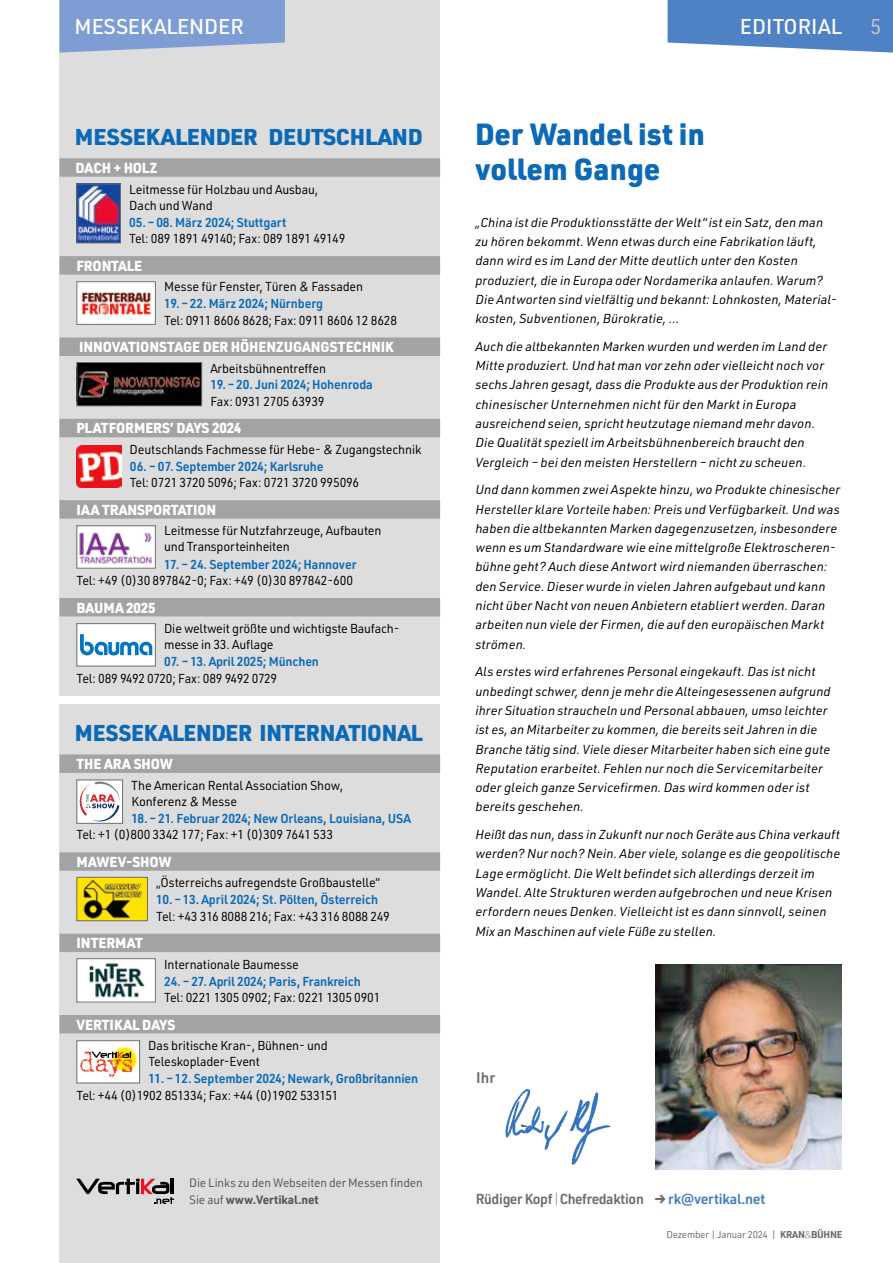
<style>
.page{position:relative;width:893px;height:1263px;background:#fff}
.page>*{position:absolute;margin:0;border:0;box-sizing:border-box;transform-origin:0 0}
.t1{font:900 30px/34.2px "URWDIN";color:#0b69b7}
.t2{font:900 22.5px "URWDIN";letter-spacing:-.01em;color:#0b69b7}
.t3{font:500 21px "URWDIN";color:#fff}
.t4{font:21px "URWDIN";color:#c6c6c7}
.t5{font:600 15px "URWDIN";color:#6d6c6c}
.t6{font:900 14.25px "URWDIN";letter-spacing:-.01em;color:#fff}
.t7{font:600 14.25px "URWDIN";letter-spacing:-.02em;color:#6d6c6c}
.t8{font:italic 12.75px/19.4px "URWDIN";letter-spacing:.01em;color:#000}
.t9{font:12.75px/16.5px "URWDIN";letter-spacing:-.01em;color:#000}
.t10{font:600 12.75px "URWDIN";letter-spacing:-.01em;color:#0b69b7}
.t11{font:12.75px "URWDIN";letter-spacing:-.03em;color:#000}
.t12{font:12px/17.1px "URWDIN";letter-spacing:-.01em;color:#575654}
.t13{font:9.75px "URWDIN";letter-spacing:-.025em;color:#6d6c6c}
.s1{font-weight:700}
.s2{font-weight:200}
.s3{font-weight:900}
.s4{color:#437bc1}
</style>
<div class="page">
<div style="left:60px;top:704px;width:380px;height:559px;background:#ddd"></div>
<div style="left:60px;top:754px;width:380px;height:19px;background:#a3a3a3"></div>
<div style="left:60px;top:852px;width:380px;height:19px;background:#a3a3a3"></div>
<div style="left:60px;top:934px;width:380px;height:18px;background:#a3a3a3"></div>
<div style="left:60px;top:1015px;width:380px;height:18px;background:#a3a3a3"></div>
<div style="left:77px;top:780px;width:46px;height:43px;background:#fff"></div>
<svg style="left:79px;top:782px;width:41px;height:40px"></svg>
<div style="left:77px;top:780px;width:46px;height:44px;border:1px solid #6d6c6c"></div>
<img style="left:79px;top:879px;width:67px;height:40px">
<div style="left:77px;top:877px;width:71px;height:44px;border:1px solid #6d6c6c"></div>
<img style="left:79px;top:960px;width:75px;height:40px">
<div style="left:77px;top:958px;width:79px;height:44px;border:1px solid #6d6c6c"></div>
<div style="left:77px;top:1041px;width:63px;height:42px;background:#fff"></div>
<img style="left:112px;top:1046px;width:26px;height:24px">
<svg style="left:80px;top:1052px;width:52px;height:25px"></svg>
<div style="left:77px;top:1040px;width:63px;height:43px;border:1px solid #6d6c6c"></div>
<div style="left:60px;top:0;width:380px;height:695px;background:#ddd"></div>
<div style="left:60px;top:158px;width:380px;height:19px;background:#a3a3a3"></div>
<div style="left:60px;top:256px;width:380px;height:19px;background:#a3a3a3"></div>
<div style="left:60px;top:337px;width:380px;height:19px;background:#a3a3a3"></div>
<div style="left:60px;top:419px;width:380px;height:18px;background:#a3a3a3"></div>
<div style="left:60px;top:500px;width:380px;height:19px;background:#a3a3a3"></div>
<div style="left:60px;top:598px;width:380px;height:18px;background:#a3a3a3"></div>
<img style="left:79px;top:186px;width:40px;height:55px">
<div style="left:77px;top:184px;width:44px;height:59px;border:1px solid #6d6c6c"></div>
<img style="left:79px;top:283px;width:75px;height:40px">
<div style="left:77px;top:281px;width:79px;height:44px;border:1px solid #6d6c6c"></div>
<div style="left:77px;top:362px;width:125px;height:44px;background:#000"></div>
<img style="left:79px;top:367px;width:121px;height:34px">
<div style="left:77px;top:362px;width:125px;height:44px;border:1px solid #6d6c6c"></div>
<img style="left:77px;top:445px;width:44px;height:42px">
<img style="left:79px;top:527px;width:75px;height:39px">
<div style="left:77px;top:525px;width:79px;height:43px;border:1px solid #6d6c6c"></div>
<div style="left:77px;top:624px;width:78px;height:42px;background:#fff"></div>
<svg style="left:80px;top:634px;width:72px;height:21px"></svg>
<div style="left:77px;top:623px;width:79px;height:43px;border:1px solid #6d6c6c"></div>
<svg style="left:76px;top:1178px;width:98px;height:26px"></svg>
<img style="left:505px;top:1089px;width:106px;height:76px">
<svg style="left:60px;top:0;width:225px;height:53px;background:#87a3d4"></svg>
<svg style="left:668px;top:0;width:225px;height:53px;background:#618dca"></svg>
<img style="left:655px;top:965px;width:187px;height:205px">
<h3 class="t3" style="left:75px;top:12px;width:171px">MESSEKALENDER</h3>
<h3 class="t3" style="left:740px;top:12px;width:104px">EDITORIAL</h3>
<h3 class="t4" style="left:870px;top:13px;width:13px">5</h3>
<h2 class="t2" style="left:75px;top:122px;width:350px">MESSEKALENDER DEUTSCHLAND</h2>
<p class="t6" style="left:75px;top:158px;width:83px">DACH + HOLZ</p>
<p class="t9" style="left:129px;top:180px;width:191px">Leitmesse für Holzbau und Ausbau,<br>Dach und Wand</p>
<p class="t10" style="left:129px;top:213px;width:159px">05. – 08. März 2024; Stuttgart</p>
<p class="t9" style="left:129px;top:230px;width:218px">Tel: 089 1891 49140; Fax: 089 1891 49149</p>
<p class="t6" style="left:77px;top:256px;width:67px">FRONTALE</p>
<p class="t9" style="left:164px;top:278px;width:201px">Messe für Fenster, Türen &amp; Fassaden</p>
<p class="t10" style="left:164px;top:295px;width:161px">19. – 22. März 2024; Nürnberg</p>
<p class="t9" style="left:164px;top:311px;width:234px">Tel: 0911 8606 8628; Fax: 0911 8606 12 8628</p>
<p class="t6" style="left:79px;top:337px;width:316px">INNOVATIONSTAGE DER HÖHENZUGANGSTECHNIK</p>
<p class="t9" style="left:210px;top:360px;width:117px">Arbeitsbühnentreffen</p>
<p class="t10" style="left:210px;top:376px;width:164px">19. – 20. Juni 2024; Hohenroda</p>
<p class="t9" style="left:210px;top:393px;width:116px">Fax: 0931 2705 63939</p>
<p class="t6" style="left:77px;top:418px;width:166px">PLATFORMERS’ DAYS 2024</p>
<p class="t9" style="left:130px;top:441px;width:293px">Deutschlands Fachmesse für Hebe- &amp; Zugangstechnik</p>
<p class="t10" style="left:130px;top:457px;width:195px">06. – 07. September 2024; Karlsruhe</p>
<p class="t9" style="left:130px;top:474px;width:231px">Tel: 0721 3720 5096; Fax: 0721 3720 995096</p>
<p class="t6" style="left:77px;top:500px;width:141px">IAA TRANSPORTATION</p>
<p class="t9" style="left:164px;top:522px;width:219px">Leitmesse für Nutzfahrzeuge, Aufbauten und Transporteinheiten</p>
<p class="t10" style="left:164px;top:555px;width:194px">17. – 24. September 2024; Hannover</p>
<p class="t9" style="left:77px;top:572px;width:278px">Tel: +49 (0)30 897842-0; Fax: +49 (0)30 897842-600</p>
<p class="t6" style="left:77px;top:598px;width:81px">BAUMA 2025</p>
<p class="t9" style="left:164px;top:619px;width:237px">Die weltweit größte und wichtigste Baufach&shy;messe in 33. Auflage</p>
<p class="t10" style="left:164px;top:653px;width:156px">07. – 13. April 2025; München</p>
<p class="t11" style="left:77px;top:670px;width:202px">Tel: 089 9492 0720; Fax: 089 9492 0729</p>
<h2 class="t2" style="left:75px;top:718px;width:350px">MESSEKALENDER INTERNATIONAL</h2>
<p class="t6" style="left:77px;top:754px;width:98px">THE ARA SHOW</p>
<p class="t9" style="left:131px;top:777px;width:213px">The American Rental Association Show,<br>Konferenz &amp; Messe</p>
<p class="t10" style="left:131px;top:810px;width:281px">18. – 21. Februar 2024; New Orleans, Louisiana, USA</p>
<p class="t9" style="left:77px;top:826px;width:258px">Tel: +1 (0)800 3342 177; Fax: +1 (0)309 7641 533</p>
<p class="t6" style="left:77px;top:852px;width:97px">MAWEV-SHOW</p>
<p class="t9" style="left:156px;top:874px;width:226px">„Österreichs aufregendste Großbaustelle“</p>
<p class="t10" style="left:156px;top:891px;width:223px">10. – 13. April 2024; St. Pölten, Österreich</p>
<p class="t9" style="left:156px;top:907px;width:235px">Tel: +43 316 8088 216; Fax: +43 316 8088 249</p>
<p class="t6" style="left:77px;top:933px;width:68px">INTERMAT</p>
<p class="t9" style="left:164px;top:955px;width:136px">Internationale Baumesse</p>
<p class="t10" style="left:164px;top:972px;width:198px">24. – 27. April 2024; Paris, Frankreich</p>
<p class="t9" style="left:164px;top:989px;width:218px">Tel: 0221 1305 0902; Fax: 0221 1305 0901</p>
<p class="t6" style="left:77px;top:1014px;width:100px">VERTIKAL DAYS</p>
<p class="t9" style="left:148px;top:1037px;width:181px">Das britische Kran-, Bühnen- und<br>Teleskoplader-Event</p>
<p class="t10" style="left:148px;top:1070px;width:271px">11. – 12. September 2024; Newark, Großbritannien</p>
<p class="t9" style="left:77px;top:1087px;width:263px">Tel: +44 (0)1902 851334; Fax: +44 (0)1902 533151</p>
<p class="t12" style="left:189px;top:1174px;width:235px">Die Links zu den Webseiten der Messen finden<br>Sie auf <span class="s1">www.Vertikal.net</span></p>
<h1 class="t1" style="left:475px;top:116px;width:231px">Der Wandel ist in vollem Gange</h1>
<p class="t8" style="left:475px;top:212px;width:363px">„China ist die Produktionsstätte der Welt“ ist ein Satz, den man zu hören bekommt. Wenn etwas durch eine Fabrikation läuft, dann wird es im Land der Mitte deutlich unter den Kosten produziert, die in Europa oder Nordamerika anlaufen. Warum?<br>Die Antworten sind vielfältig und bekannt: Lohnkosten, Material&shy;kosten, Subventionen, Bürokratie, …</p>
<p class="t8" style="left:475px;top:336px;width:354px">Auch die altbekannten Marken wurden und werden im Land der Mitte produziert. Und hat man vor zehn oder vielleicht noch vor sechs Jahren gesagt, dass die Produkte aus der Produktion rein chinesischer Unternehmen nicht für den Markt in Europa ausreichend seien, spricht heutzutage niemand mehr davon.<br>Die Qualität speziell im Arbeitsbühnenbereich braucht den Vergleich – bei den meisten Herstellern – nicht zu scheuen.</p>
<p class="t8" style="left:475px;top:480px;width:366px">Und dann kommen zwei Aspekte hinzu, wo Produkte chinesischer Hersteller klare Vorteile haben: Preis und Verfügbarkeit. Und was haben die altbekannten Marken dagegenzusetzen, insbesondere wenn es um Standardware wie eine mittelgroße Elektroscheren&shy;bühne geht? Auch diese Antwort wird niemanden überraschen: den Service. Dieser wurde in vielen Jahren aufgebaut und kann nicht über Nacht von neuen Anbietern etabliert werden. Daran arbeiten nun viele der Firmen, die auf den europäischen Markt strömen.</p>
<p class="t8" style="left:475px;top:662px;width:357px">Als erstes wird erfahrenes Personal eingekauft. Das ist nicht unbedingt schwer, denn je mehr die Alteingesessenen aufgrund ihrer Situation straucheln und Personal abbauen, umso leichter ist es, an Mitarbeiter zu kommen, die bereits seit Jahren in die Branche tätig sind. Viele dieser Mitarbeiter haben sich eine gute Reputation erarbeitet. Fehlen nur noch die Servicemitarbeiter oder gleich ganze Servicefirmen. Das wird kommen oder ist bereits geschehen.</p>
<p class="t8" style="left:475px;top:824px;width:366px">Heißt das nun, dass in Zukunft nur noch Geräte aus China verkauft werden? Nur noch? Nein. Aber viele, solange es die geopolitische Lage ermöglicht. Die Welt befindet sich allerdings derzeit im Wandel. Alte Strukturen werden aufgebrochen und neue Krisen erfordern neues Denken. Vielleicht ist es dann sinnvoll, seinen Mix an Maschinen auf viele Füße zu stellen.</p>
<p class="t5" style="left:476px;top:1068px;width:20px">Ihr</p>
<p class="t7" style="left:476px;top:1189px;width:291px">Rüdiger Kopf<span class="s2">|</span>Chefredaktion <span class="s3">→</span> <span class="s4">rk@vertikal.net</span></p>
<p class="t13" style="left:667px;top:1228px;width:177px">Dezember | Januar 2024 | <span class="s1">KRAN</span><span class="s2">&amp;</span><span class="s1">BÜHNE</span></p>
</div>
